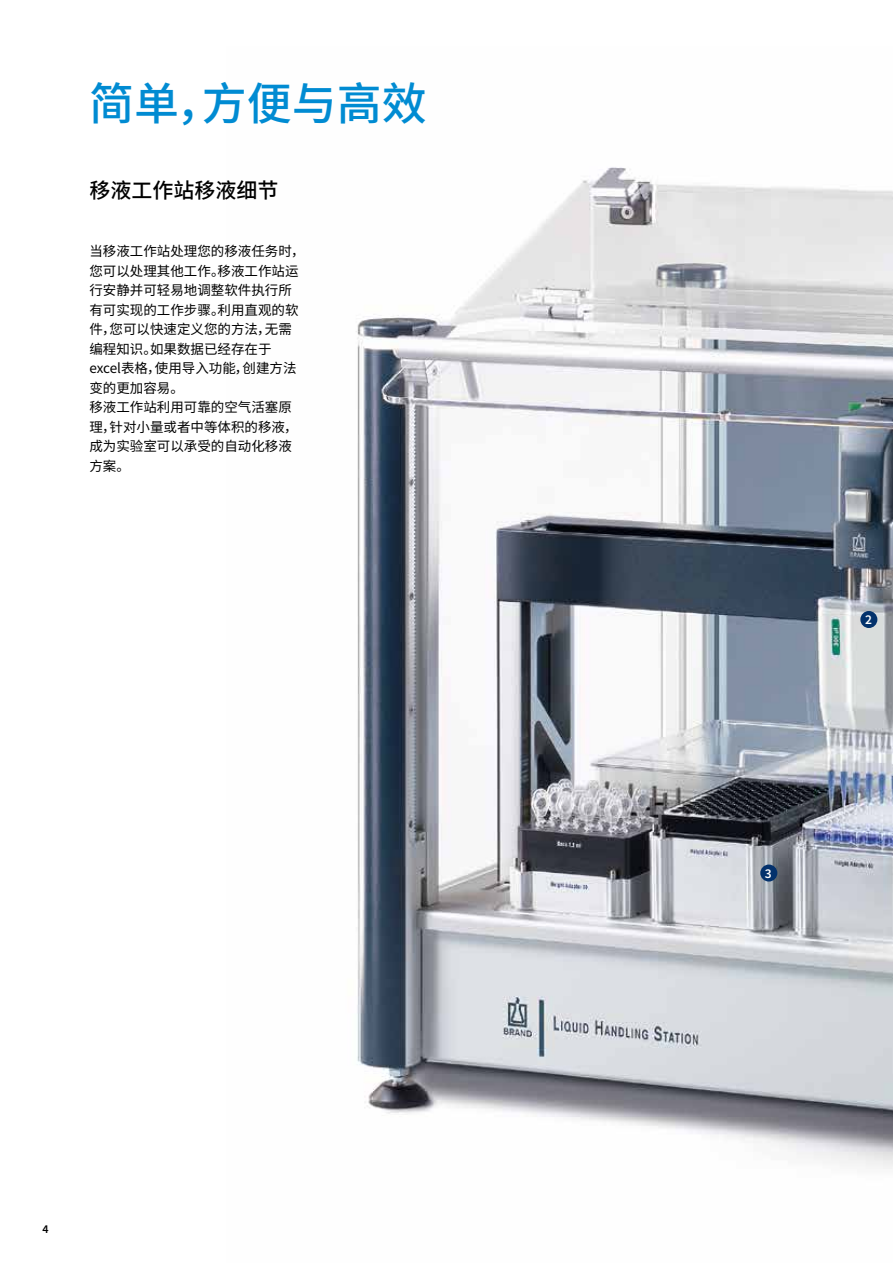
<style>
.page{position:relative;width:893px;height:1263px;background:#fff}
.page>*{position:absolute;margin:0;border:0;box-sizing:border-box;transform-origin:0 0}
.t1{font:500 45px "Source Han Sans CN";color:#008bd2}
.t2{font:500 21px "Source Han Sans CN";color:#000}
.t3{font:13.5px/19.5px "Source Han Sans CN";color:#000}
.t4{font:600 13.5px "Source Sans Pro";color:#fff}
.t5{font:600 12px "Source Sans Pro";color:#000}
</style>
<div class="page">
<img style="left:356px;top:167px;width:537px;height:1002px">
<div style="left:860px;top:611px;width:17px;height:17px;background:#03326c;border-radius:50%"></div>
<div style="left:760px;top:864px;width:17px;height:17px;background:#03326c;border-radius:50%"></div>
<h1 class="t1" style="left:89px;top:78px;width:339px">简单，方便与高效</h1>
<h2 class="t2" style="left:89px;top:178px;width:190px">移液工作站移液细节</h2>
<p class="t3" style="left:89px;top:242px;width:217px">当移液工作站处理您的移液任务时，您可以处理其他工作。移液工作站运行安静并可轻易地调整软件执行所有可实现的工作步骤。利用直观的软件，您可以快速定义您的方法，无需编程知识。如果数据已经存在于excel表格，使用导入功能，创建方法变的更加容易。<br>移液工作站利用可靠的空气活塞原理，针对小量或者中等体积的移液，成为实验室可以承受的自动化移液方案。</p>
<p class="t5" style="left:43px;top:1221px;width:8px">4</p>
<p class="t4" style="left:865px;top:611px;width:8px">2</p>
<p class="t4" style="left:765px;top:864px;width:8px">3</p>
</div>
